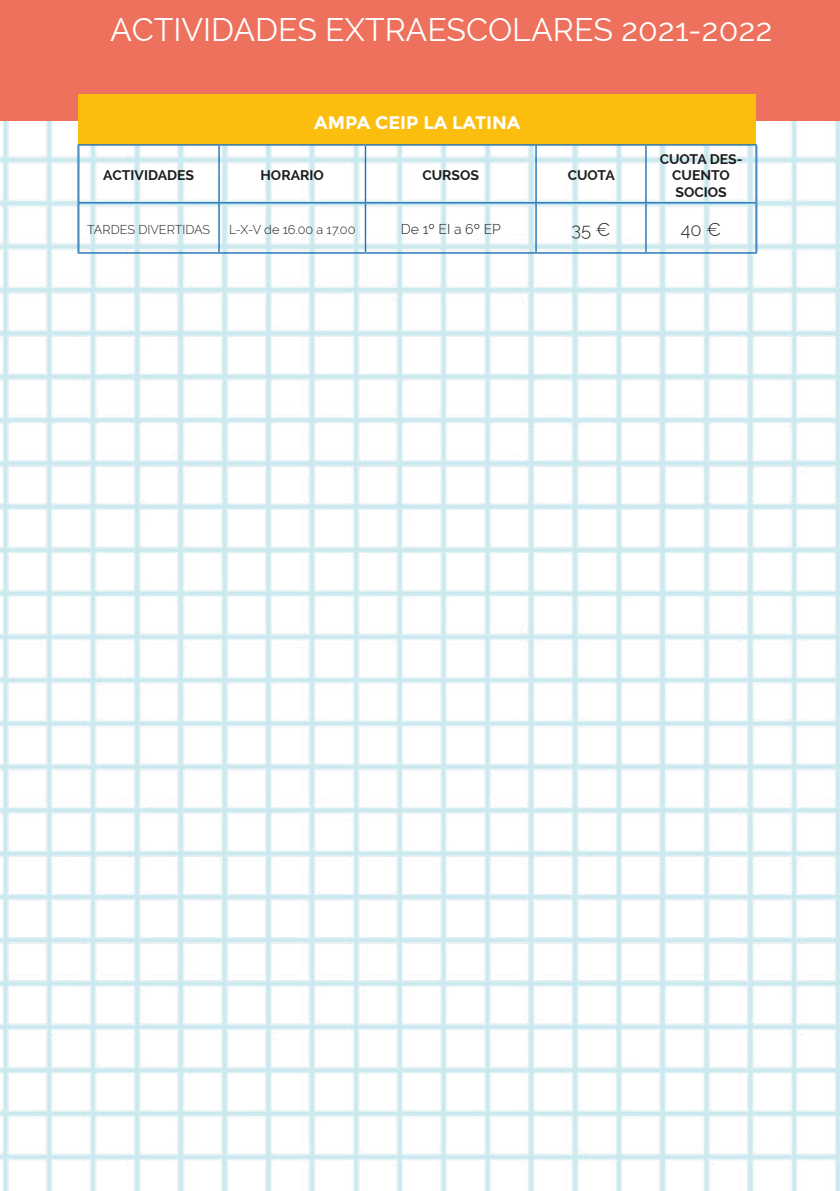
<style>
.page{position:relative;width:840px;height:1191px;background:#fff}
.page>*{position:absolute;margin:0;border:0;box-sizing:border-box;transform-origin:0 0}
.t1{font:32px "Raleway";color:#fff}
.t2{font:700 18.2px "Montserrat";color:#fff}
.t3{font:300 18.2px "Raleway";color:#1d1d1b}
.t4{font:700 14px/16.8px "Raleway";color:#1d1d1b;text-align:center}
.t5{font:300 14px "Raleway";color:#1d1d1b}
.t6{font:300 12.6px "Raleway";color:#1d1d1b}
</style>
<div class="page">
<img style="left:0;top:120px;width:839px;height:1071px">
<div style="left:0;top:0;width:839px;height:120px;background:#ee715d"></div>
<div style="left:78px;top:95px;width:677px;height:50px;background:#fcbe0e"></div>
<hr style="left:78px;top:144px;width:141px;height:2px;background:#1d71b8">
<hr style="left:219px;top:144px;width:146px;height:2px;background:#1d71b8">
<hr style="left:365px;top:144px;width:170px;height:2px;background:#1d71b8">
<hr style="left:535px;top:144px;width:110px;height:2px;background:#1d71b8">
<hr style="left:645px;top:144px;width:111px;height:2px;background:#1d71b8">
<hr style="left:78px;top:146px;width:1px;height:57px;background:#1d71b8">
<hr style="left:755px;top:146px;width:1px;height:57px;background:#1d71b8">
<hr style="left:756px;top:146px;width:1px;height:57px;background:#1d71b8">
<hr style="left:218px;top:146px;width:1px;height:56px;background:#1d71b8">
<hr style="left:364px;top:146px;width:2px;height:56px;background:#1d71b8">
<hr style="left:535px;top:146px;width:1px;height:56px;background:#1d71b8">
<hr style="left:645px;top:146px;width:1px;height:56px;background:#1d71b8">
<hr style="left:79px;top:202px;width:140px;height:1px;background:#1d71b8">
<hr style="left:219px;top:202px;width:146px;height:1px;background:#1d71b8">
<hr style="left:218px;top:203px;width:1px;height:49px;background:#1d71b8">
<hr style="left:365px;top:202px;width:170px;height:1px;background:#1d71b8">
<hr style="left:364px;top:203px;width:2px;height:49px;background:#1d71b8">
<hr style="left:535px;top:202px;width:110px;height:1px;background:#1d71b8">
<hr style="left:535px;top:203px;width:1px;height:49px;background:#1d71b8">
<hr style="left:645px;top:202px;width:110px;height:1px;background:#1d71b8">
<hr style="left:645px;top:203px;width:1px;height:49px;background:#1d71b8">
<hr style="left:78px;top:252px;width:141px;height:2px;background:#1d71b8">
<hr style="left:219px;top:252px;width:146px;height:2px;background:#1d71b8">
<hr style="left:365px;top:252px;width:170px;height:2px;background:#1d71b8">
<hr style="left:535px;top:252px;width:110px;height:2px;background:#1d71b8">
<hr style="left:645px;top:252px;width:111px;height:2px;background:#1d71b8">
<hr style="left:78px;top:203px;width:1px;height:49px;background:#1d71b8">
<hr style="left:755px;top:203px;width:1px;height:49px;background:#1d71b8">
<hr style="left:756px;top:203px;width:1px;height:49px;background:#1d71b8">
<h1 class="t1" style="left:110px;top:11px;width:663px">ACTIVIDADES EXTRAESCOLARES 2021-2022</h1>
<h2 class="t2" style="left:314px;top:111px;width:208px">AMPA CEIP LA LATINA</h2>
<p class="t4" style="left:103px;top:167px;width:92px">ACTIVIDADES</p>
<p class="t4" style="left:260px;top:167px;width:65px">HORARIO</p>
<p class="t4" style="left:422px;top:167px;width:58px">CURSOS</p>
<p class="t4" style="left:567px;top:167px;width:49px">CUOTA</p>
<p class="t4" style="left:659px;top:150px;width:84px">CUOTA DES-<br>CUENTO<br>SOCIOS</p>
<p class="t6" style="left:87px;top:222px;width:125px">TARDES DIVERTIDAS</p>
<p class="t6" style="left:229px;top:222px;width:128px">L-X-V de 16.00 a 17.00</p>
<p class="t5" style="left:400px;top:221px;width:101px">De 1º EI a 6º EP</p>
<h2 class="t3" style="left:571px;top:219px;width:41px">35 €</h2>
<h2 class="t3" style="left:680px;top:219px;width:42px">40 €</h2>
</div>
